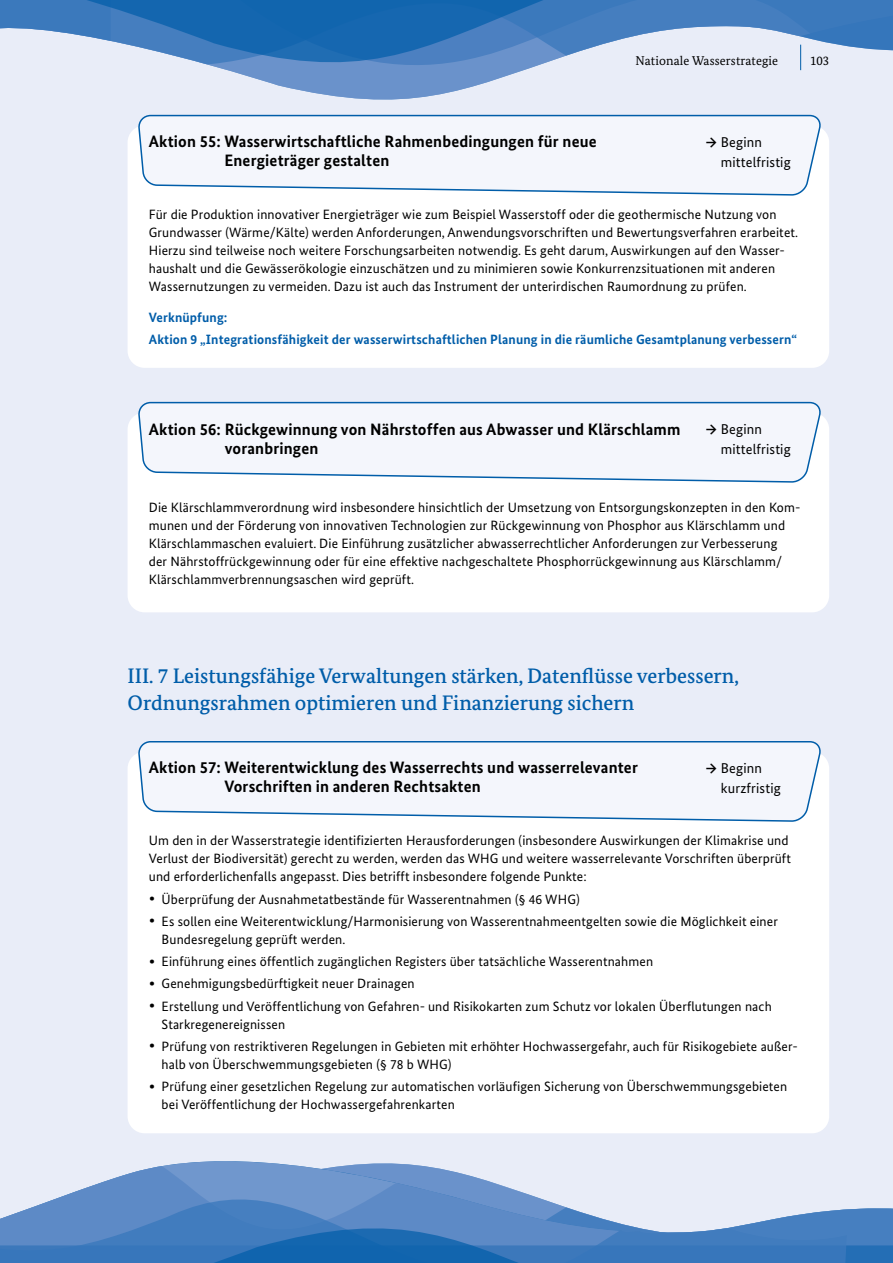
<style>
.page{position:relative;width:893px;height:1263px;background:#e9edf8}
.page>*{position:absolute;margin:0;border:0;box-sizing:border-box;transform-origin:0 0}
.t1{font:500 21px/27px "Bundes Serif";color:#005da9}
.t2{font:700 16.5px/19.5px "Bundes Sans";letter-spacing:.01em;color:#000}
.t3{font:14.25px/19.5px "Bundes Sans";letter-spacing:.01em;color:#000}
.t4{font:13.5px/18px "Bundes Sans";letter-spacing:.01em;color:#000}
.t5{font:700 13.5px "Bundes Sans";letter-spacing:.01em;color:#005da9}
.t6{font:12.75px "Bundes Serif";letter-spacing:.01em;color:#000}
.s1{font-weight:700}
.s2{font-size:19.5px}
</style>
<div class="page">
<svg style="left:237px;top:73px;width:278px;height:27px;fill:#6a92cb"></svg>
<svg style="left:0;top:0;width:893px;height:73px"></svg>
<svg style="left:2px;top:1161px;width:891px;height:57px"></svg>
<svg style="left:0;top:1218px;width:893px;height:45px"></svg>
<div style="left:128px;top:125px;width:701px;height:243px;background:#fff;border-radius:17px"></div>
<svg style="left:138px;top:114px;width:683px;height:82px"></svg>
<div style="left:128px;top:412px;width:701px;height:200px;background:#fff;border-radius:17px"></div>
<svg style="left:138px;top:401px;width:683px;height:82px"></svg>
<div style="left:128px;top:752px;width:701px;height:381px;background:#fff;border-radius:17px"></div>
<svg style="left:138px;top:741px;width:685px;height:81px"></svg>
<p class="t6" style="left:636px;top:53px;width:144px">Nationale Wasserstrategie</p>
<p class="t6" style="left:810px;top:53px;width:21px">103</p>
<h4 class="t2" style="left:224px;top:131px;width:374px;text-indent:-76px">Aktion 55: Wasserwirtschaftliche Rahmenbedingungen für neue<br>Energieträger gestalten</h4>
<p class="t4" style="left:149px;top:205px;width:651px">Für die Produktion innovativer Energieträger wie zum Beispiel Wasserstoff oder die geothermische Nutzung von Grundwasser (Wärme/Kälte) werden Anforderungen, Anwendungsvorschriften und Bewertungsverfahren erarbeitet.<br>Hierzu sind teilweise noch weitere Forschungsarbeiten notwendig. Es geht darum, Auswirkungen auf den Wasser&shy;haushalt und die Gewässerökologie einzuschätzen und zu minimieren sowie Konkurrenzsituationen mit anderen Wassernutzungen zu vermeiden. Dazu ist auch das Instrument der unterirdischen Raumordnung zu prüfen.</p>
<p class="t5" style="left:149px;top:309px;width:80px">Verknüpfung:</p>
<p class="t5" style="left:149px;top:331px;width:650px">Aktion 9 „Integrationsfähigkeit der wasserwirtschaftlichen Planung in die räumliche Gesamtplanung verbessern“</p>
<p class="t3" style="left:721px;top:132px;width:71px;text-indent:-15px"><span class="s1">→</span> Beginn mittelfristig</p>
<h4 class="t2" style="left:225px;top:419px;width:457px;text-indent:-76px">Aktion 56: Rückgewinnung von Nährstoffen aus Abwasser und Klärschlamm voranbringen</h4>
<p class="t3" style="left:721px;top:419px;width:71px;text-indent:-15px"><span class="s1">→</span> Beginn mittelfristig</p>
<p class="t4" style="left:149px;top:498px;width:653px">Die Klärschlammverordnung wird insbesondere hinsichtlich der Umsetzung von Entsorgungskonzepten in den Kom&shy;munen und der Förderung von innovativen Technologien zur Rückgewinnung von Phosphor aus Klärschlamm und Klärschlammaschen evaluiert. Die Einführung zusätzlicher abwasserrechtlicher Anforderungen zur Verbesserung<br>der Nährstoffrückgewinnung oder für eine effektive nachgeschaltete Phosphorrückgewinnung aus Klärschlamm/ Klärschlammverbrennungsaschen wird geprüft.</p>
<h3 class="t1" style="left:128px;top:662px;width:613px">III. 7 Leistungsfähige Verwaltungen stärken, Datenflüsse verbessern,<br>Ordnungsrahmen optimieren und Finanzierung sichern</h3>
<h4 class="t2" style="left:224px;top:757px;width:415px;text-indent:-76px">Aktion 57: Weiterentwicklung des Wasserrechts und wasserrelevanter<br>Vorschriften in anderen Rechtsakten</h4>
<p class="t3" style="left:721px;top:758px;width:61px;text-indent:-15px"><span class="s1">→</span> Beginn kurzfristig</p>
<p class="t4" style="left:149px;top:832px;width:644px">Um den in der Wasserstrategie identifizierten Herausforderungen (insbesondere Auswirkungen der Klimakrise und<br>Verlust der Biodiversität) gerecht zu werden, werden das WHG und weitere wasserrelevante Vorschriften überprüft und erforderlichenfalls angepasst. Dies betrifft insbesondere folgende Punkte:</p>
<p class="t4" style="left:149px;top:890px;width:432px"><span class="s2">•</span> Überprüfung der Ausnahmetatbestände für Wasserentnahmen (§ 46 WHG)</p>
<p class="t4" style="left:162px;top:912px;width:618px;text-indent:-13px"><span class="s2">•</span> Es sollen eine Weiterentwicklung/Harmonisierung von Wasserentnahmeentgelten sowie die Möglichkeit einer<br>Bundesregelung geprüft werden.</p>
<p class="t4" style="left:149px;top:952px;width:506px"><span class="s2">•</span> Einführung eines öffentlich zugänglichen Registers über tatsächliche Wasserentnahmen</p>
<p class="t4" style="left:149px;top:975px;width:267px"><span class="s2">•</span> Genehmigungsbedürftigkeit neuer Drainagen</p>
<p class="t4" style="left:162px;top:997px;width:612px;text-indent:-13px"><span class="s2">•</span> Erstellung und Veröffentlichung von Gefahren- und Risikokarten zum Schutz vor lokalen Überflutungen nach<br>Starkregenereignissen</p>
<p class="t4" style="left:162px;top:1037px;width:638px;text-indent:-13px"><span class="s2">•</span> Prüfung von restriktiveren Regelungen in Gebieten mit erhöhter Hochwassergefahr, auch für Risikogebiete außer&shy;halb von Überschwemmungsgebieten (§ 78 b WHG)</p>
<p class="t4" style="left:162px;top:1077px;width:627px;text-indent:-13px"><span class="s2">•</span> Prüfung einer gesetzlichen Regelung zur automatischen vorläufigen Sicherung von Überschwemmungsgebieten bei Veröffentlichung der Hochwassergefahrenkarten</p>
</div>
